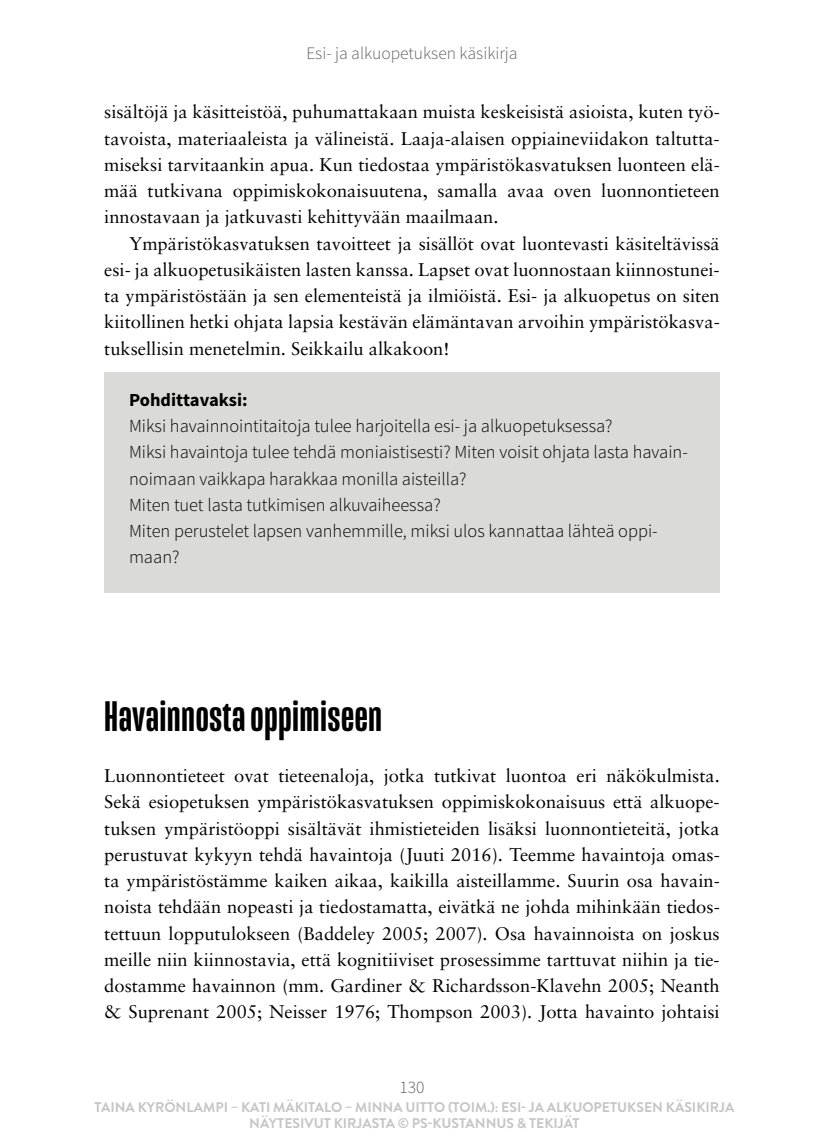
<style>
.page{position:relative;width:829px;height:1136px;background:#fff}
.page>*{position:absolute;margin:0;border:0;box-sizing:border-box;transform-origin:0 0}
.t1{font:500 43.75px "Mongoose";letter-spacing:.01em;color:#000}
.t2{font:18.38px/26.2px "Sabon";color:#000;text-align:justify}
.t3{font:300 18.38px/26.2px "Source Sans Pro";color:#000}
.t4{font:300 17.5px "Source Sans Pro";color:#636362}
.t5{font:700 14px/15.8px "Brandon Grotesque";color:#c5c5c5;text-align:center}
.s1{font-weight:700}
</style>
<div class="page">
<div style="left:104px;top:372px;width:615px;height:221px;background:#dadad9"></div>
<p class="t4" style="left:306px;top:42px;width:213px">Esi- ja alkuopetuksen käsikirja</p>
<p class="t2" style="left:104px;top:99px;width:617px">sisältöjä ja käsitteistöä, puhumattakaan muista keskeisistä asioista, kuten työ-</p>
<p class="t2" style="left:104px;top:125px;width:617px">tavoista, materiaaleista ja välineistä. Laaja-alaisen oppiaineviidakon taltutta-</p>
<p class="t2" style="left:104px;top:151px;width:617px">miseksi tarvitaankin apua. Kun tiedostaa ympäristökasvatuksen luonteen elä-</p>
<p class="t2" style="left:104px;top:177px;width:617px">mää tutkivana oppimiskokonaisuutena, samalla avaa oven luonnontieteen</p>
<p class="t2" style="left:104px;top:204px;width:396px">innostavaan ja jatkuvasti kehittyvään maailmaan.</p>
<p class="t2" style="left:129px;top:230px;width:592px">Ympäristökasvatuksen tavoitteet ja sisällöt ovat luontevasti käsiteltävissä</p>
<p class="t2" style="left:104px;top:256px;width:617px">esi- ja alkuopetusikäisten lasten kanssa. Lapset ovat luonnostaan kiinnostunei-</p>
<p class="t2" style="left:104px;top:282px;width:617px">ta ympäristöstään ja sen elementeistä ja ilmiöistä. Esi- ja alkuopetus on siten</p>
<p class="t2" style="left:104px;top:309px;width:617px">kiitollinen hetki ohjata lapsia kestävän elämäntavan arvoihin ympäristökasva-</p>
<p class="t2" style="left:104px;top:335px;width:347px">tuksellisin menetelmin. Seikkailu alkakoon!</p>
<p class="t3" style="left:129px;top:387px;width:560px"><span class="s1">Pohdittavaksi:<br></span>Miksi havainnointitaitoja tulee harjoitella esi- ja alkuopetuksessa?<br>Miksi havaintoja tulee tehdä moniaistisesti? Miten voisit ohjata lasta havain&shy;noimaan vaikkapa harakkaa monilla aisteilla?<br>Miten tuet lasta tutkimisen alkuvaiheessa?<br>Miten perustelet lapsen vanhemmille, miksi ulos kannattaa lähteä oppi&shy;maan?</p>
<p class="t1" style="left:104px;top:691px;width:279px">Havainnosta oppimiseen</p>
<p class="t2" style="left:104px;top:762px;width:617px">Luonnontieteet ovat tieteenaloja, jotka tutkivat luontoa eri näkökulmista.<br>Sekä esiopetuksen ympäristökasvatuksen oppimiskokonaisuus että alkuope&shy;tuksen ympäristöoppi sisältävät ihmistieteiden lisäksi luonnontieteitä, jotka perustuvat kykyyn tehdä havaintoja (Juuti 2016). Teemme havaintoja omas&shy;ta ympäristöstämme kaiken aikaa, kaikilla aisteillamme. Suurin osa havain&shy;noista tehdään nopeasti ja tiedostamatta, eivätkä ne johda mihinkään tiedos&shy;tettuun lopputulokseen (Baddeley 2005; 2007). Osa havainnoista on joskus meille niin kiinnostavia, että kognitiiviset prosessimme tarttuvat niihin ja tie&shy;dostamme havainnon (mm. Gardiner &amp; Richardsson-Klavehn 2005; Neanth &amp; Suprenant 2005; Neisser 1976; Thompson 2003). Jotta havainto johtaisi</p>
<p class="t4" style="left:399px;top:1077px;width:27px">130</p>
<p class="t5" style="left:95px;top:1099px;width:641px">TAINA KYRÖNLAMPI – KATI MÄKITALO – MINNA UITTO (TOIM.): ESI- JA ALKUOPETUKSEN KÄSIKIRJA<br>NÄYTESIVUT KIRJASTA © PS-KUSTANNUS &amp; TEKIJÄT</p>
</div>
